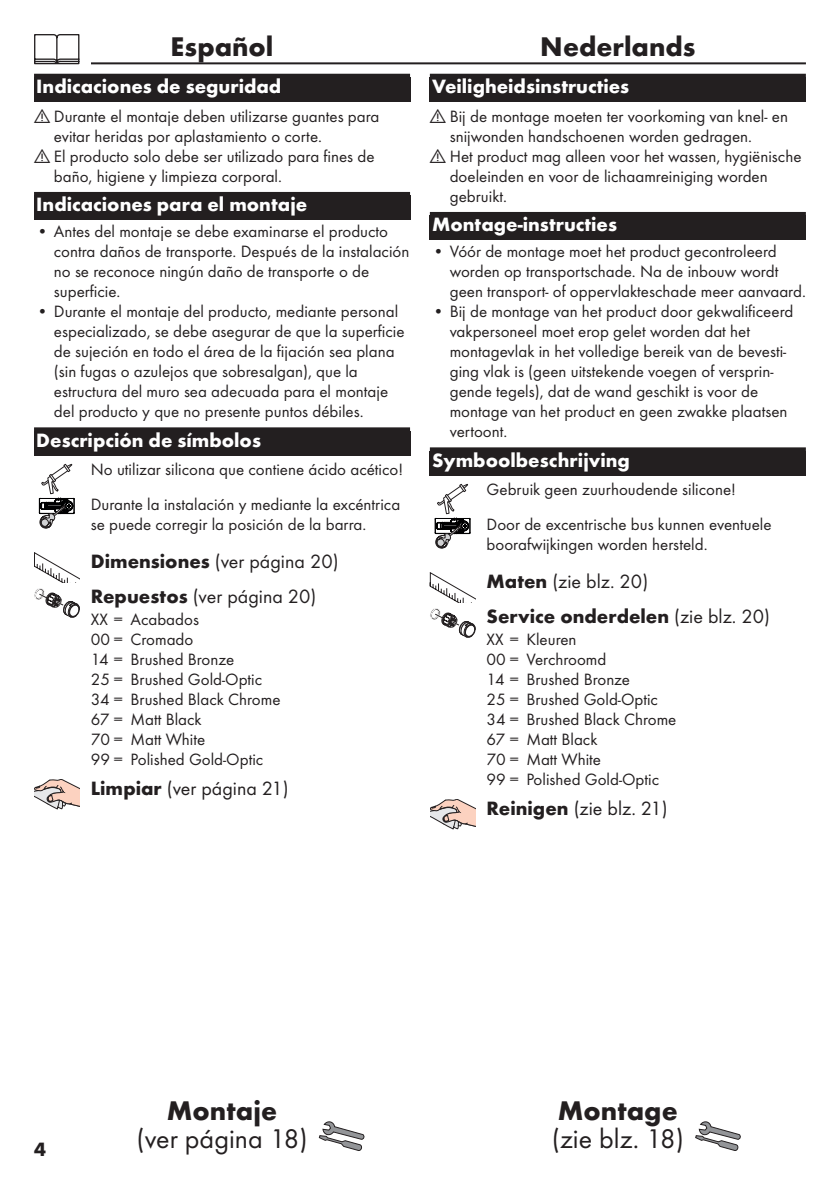
<style>
.page{position:relative;width:840px;height:1191px;background:#fff}
.page>*{position:absolute;margin:0;border:0;box-sizing:border-box;transform-origin:0 0}
.t1{font:700 28px "Futura TOT";color:#231f20}
.t2{font:28px "Futura TOT Boo";color:#231f20}
.t3{font:700 20px "Futura TOT";color:#fff}
.t4{font:20px/35.4px "Futura TOT Boo";color:#231f20}
.t5{font:700 20px "Futura TOT";color:#231f20}
.t6{font:17px/20px "Futura TOT Boo";color:#231f20}
.s1{font-family:"Futura TOT";font-weight:700}
.s2{font-family:"Futura TOT Boo";font-weight:400}
</style>
<div class="page">
<hr style="left:34px;top:62px;width:771px;height:2px;background:#231f20">
<div style="left:23px;top:34px;width:68px;height:34px;background:#fff"></div>
<svg style="left:34px;top:34px;width:45px;height:30px"></svg>
<svg style="left:319px;top:1121px;width:45px;height:29px"></svg>
<div style="left:34px;top:74px;width:376px;height:28px;background:#231f20"></div>
<div style="left:34px;top:192px;width:376px;height:28px;background:#231f20"></div>
<div style="left:34px;top:427px;width:376px;height:28px;background:#231f20"></div>
<svg style="left:38px;top:464px;width:37px;height:64px"></svg>
<svg style="left:34px;top:552px;width:45px;height:66px"></svg>
<svg style="left:34px;top:779px;width:45px;height:30px"></svg>
<svg style="left:695px;top:1121px;width:45px;height:29px"></svg>
<div style="left:429px;top:74px;width:376px;height:28px;background:#231f20"></div>
<div style="left:429px;top:212px;width:376px;height:28px;background:#231f20"></div>
<div style="left:429px;top:447px;width:376px;height:28px;background:#231f20"></div>
<svg style="left:434px;top:484px;width:36px;height:64px"></svg>
<svg style="left:429px;top:572px;width:46px;height:66px"></svg>
<svg style="left:430px;top:799px;width:45px;height:30px"></svg>
<h1 class="t1" style="left:170px;top:29px;width:104px">Español</h1>
<p class="t3" style="left:36px;top:74px;width:246px">Indicaciones de seguridad</p>
<p class="t6" style="left:34px;top:106px;width:347px"><sub>!</sub> Durante el montaje deben utilizarse guantes para</p>
<p class="t6" style="left:54px;top:126px;width:269px">evitar heridas por aplastamiento o corte.</p>
<p class="t6" style="left:34px;top:146px;width:342px"><sub>!</sub> El producto solo debe ser utilizado para fines de</p>
<p class="t6" style="left:54px;top:166px;width:229px">baño, higiene y limpieza corporal.</p>
<p class="t3" style="left:36px;top:192px;width:272px">Indicaciones para el montaje</p>
<p class="t6" style="left:54px;top:221px;width:357px;text-indent:-17px">• Antes del montaje se debe examinarse el producto contra daños de transporte. Después de la instalación no se reconoce ningún daño de transporte o de superficie.</p>
<p class="t6" style="left:54px;top:301px;width:352px;text-indent:-17px">• Durante el montaje del producto, mediante personal especializado, se debe asegurar de que la superficie de sujeción en todo el área de la fijación sea plana (sin fugas o azulejos que sobresalgan), que la estructura del muro sea adecuada para el montaje del producto y que no presente puntos débiles.</p>
<p class="t3" style="left:36px;top:428px;width:226px">Descripción de símbolos</p>
<p class="t6" style="left:91px;top:452px;width:314px;line-height:34.2px">No utilizar silicona que contiene ácido acético!<br>Durante la instalación y mediante la excéntrica</p>
<p class="t6" style="left:91px;top:514px;width:277px">se puede corregir la posición de la barra.</p>
<p class="t4" style="left:91px;top:543px;width:249px"><span class="s1">Dimensiones</span> (ver página 20)<br><span class="s1">Repuestos</span> (ver página 20)</p>
<p class="t6" style="left:91px;top:609px;width:191px">XX = Acabados<br>00 = Cromado<br>14 = Brushed Bronze<br>25 = Brushed Gold-Optic<br>34 = Brushed Black Chrome<br>67 = Matt Black<br>70 = Matt White<br>99 = Polished Gold-Optic</p>
<p class="t4" style="left:91px;top:770px;width:199px"><span class="s1">Limpiar</span> (ver página 21)</p>
<h1 class="t1" style="left:540px;top:29px;width:156px">Nederlands</h1>
<p class="t3" style="left:432px;top:74px;width:198px">Veiligheidsinstructies</p>
<p class="t6" style="left:429px;top:106px;width:359px"><sub>!</sub> Bij de montage moeten ter voorkoming van knel- en</p>
<p class="t6" style="left:449px;top:126px;width:304px">snijwonden handschoenen worden gedragen.</p>
<p class="t6" style="left:429px;top:146px;width:373px"><sub>!</sub> Het product mag alleen voor het wassen, hygiënische</p>
<p class="t6" style="left:449px;top:166px;width:319px">doeleinden en voor de lichaamreiniging worden</p>
<p class="t6" style="left:449px;top:186px;width:59px">gebruikt.</p>
<p class="t3" style="left:432px;top:212px;width:186px">Montage-instructies</p>
<p class="t6" style="left:449px;top:241px;width:357px;text-indent:-17px">• Vóór de montage moet het product gecontroleerd worden op transportschade. Na de inbouw wordt geen transport- of oppervlakteschade meer aanvaard.</p>
<p class="t6" style="left:449px;top:301px;width:345px;text-indent:-17px">• Bij de montage van het product door gekwalificeerd vakpersoneel moet erop gelet worden dat het montagevlak in het volledige bereik van de bevesti&shy;ging vlak is (geen uitstekende voegen of versprin&shy;gende tegels), dat de wand geschikt is voor de montage van het product en geen zwakke plaatsen vertoont.</p>
<p class="t3" style="left:432px;top:448px;width:199px">Symboolbeschrijving</p>
<p class="t6" style="left:486px;top:472px;width:286px;line-height:34.2px">Gebruik geen zuurhoudende silicone!<br>Door de excentrische bus kunnen eventuele</p>
<p class="t6" style="left:486px;top:534px;width:222px">boorafwijkingen worden hersteld.</p>
<p class="t4" style="left:486px;top:563px;width:163px"><span class="s1">Maten</span> (zie blz. 20)</p>
<p class="t5" style="left:486px;top:604px;width:285px">Service onderdelen <span class="s2">(zie blz. 20)</span></p>
<p class="t6" style="left:486px;top:629px;width:191px">XX = Kleuren<br>00 = Verchroomd<br>14 = Brushed Bronze<br>25 = Brushed Gold-Optic<br>34 = Brushed Black Chrome<br>67 = Matt Black<br>70 = Matt White<br>99 = Polished Gold-Optic</p>
<p class="t4" style="left:486px;top:790px;width:182px"><span class="s1">Reinigen</span> (zie blz. 21)</p>
<p class="t5" style="left:34px;top:1136px;width:13px">4</p>
<h1 class="t1" style="left:167px;top:1093px;width:112px">Montaje</h1>
<h1 class="t2" style="left:136px;top:1121px;width:172px">(ver página 18)</h1>
<h1 class="t1" style="left:557px;top:1093px;width:121px">Montage</h1>
<h1 class="t2" style="left:551px;top:1121px;width:133px">(zie blz. 18)</h1>
</div>
